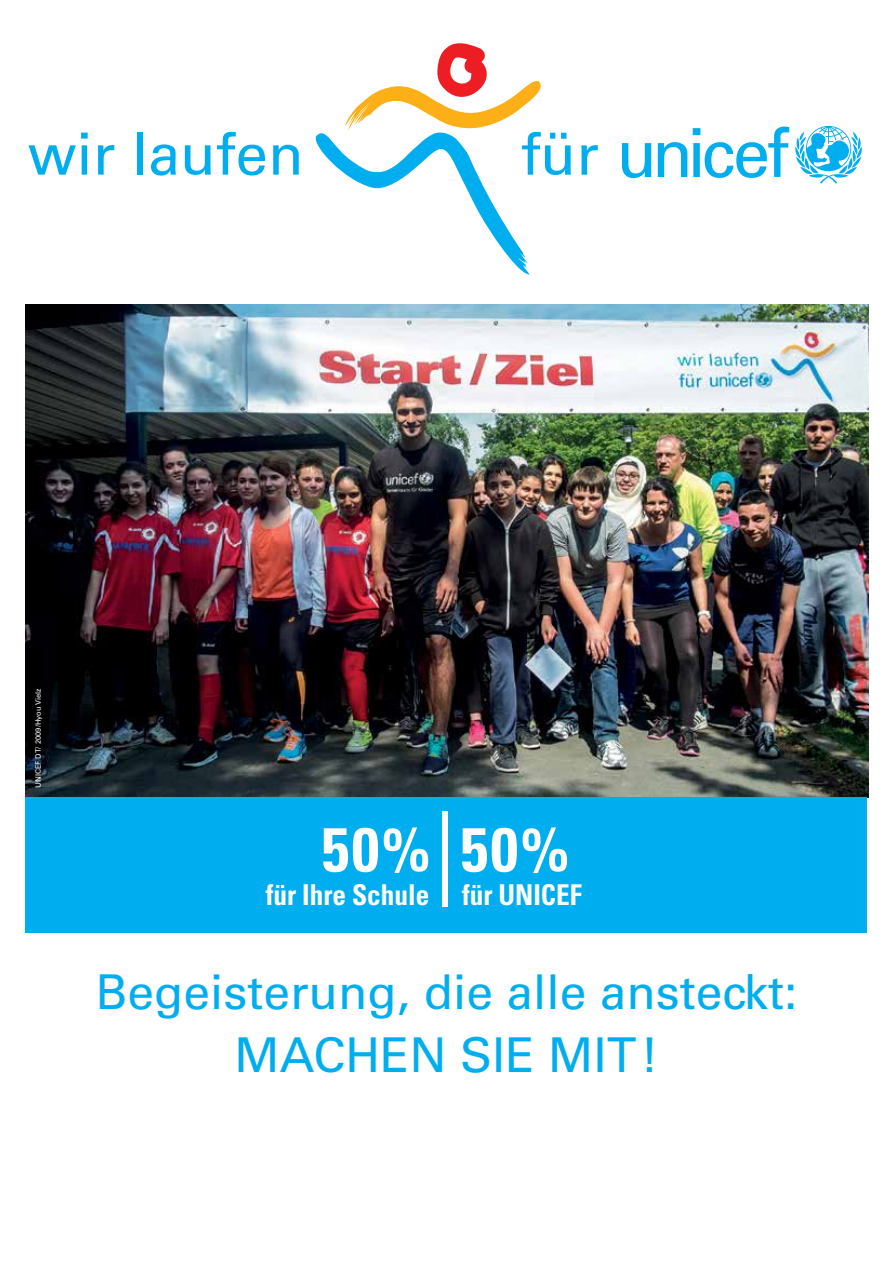
<style>
.page{position:relative;width:893px;height:1263px;background:#fff}
.page>*{position:absolute;margin:0;border:0;box-sizing:border-box;transform-origin:0 0}
.t1{font:700 condensed 62.25px "Univers LT Std";color:#fff}
.t2{font:58.35px "Univers LT Std";color:#00aeef}
.t3{font:48px/63.4px "Univers LT Std";color:#00aeef;text-align:center}
.t4{font:700 condensed 28.65px "Univers LT Std";color:#fff;scale:.95 1}
.t5{font:7.5px "Univers LT Std";color:#fff}
.s1{font-weight:400;font-size:95.7px}
</style>
<div class="page">
<img style="left:26px;top:304px;width:842px;height:493px">
<svg style="left:795px;top:126px;width:67px;height:58px"></svg>
<svg style="left:622px;top:143px;width:29px;height:35px"></svg>
<svg style="left:658px;top:142px;width:29px;height:35px"></svg>
<svg style="left:693px;top:127px;width:96px;height:51px"></svg>
<div style="left:26px;top:797px;width:841px;height:136px;background:#00aeef"></div>
<svg style="left:315px;top:43px;width:226px;height:232px"></svg>
<p class="t2" style="left:28px;top:119px;width:277px">wir laufen</p>
<p class="t2" style="left:521px;top:119px;width:79px">für</p>
<p class="t5" style="left:34px;top:788px;width:101px;rotate:-90deg">UNICEF DT/ 2009/Hyou Vielz</p>
<p class="t1" style="left:321px;top:811px;width:249px">50%<span class="s1">|</span>50%</p>
<p class="t4" style="left:266px;top:877px;width:334px">für Ihre Schule für UNICEF</p>
<p class="t3" style="left:96px;top:960px;width:703px">Begeisterung, die alle ansteckt:<br>MACHEN SIE MIT !</p>
</div>
